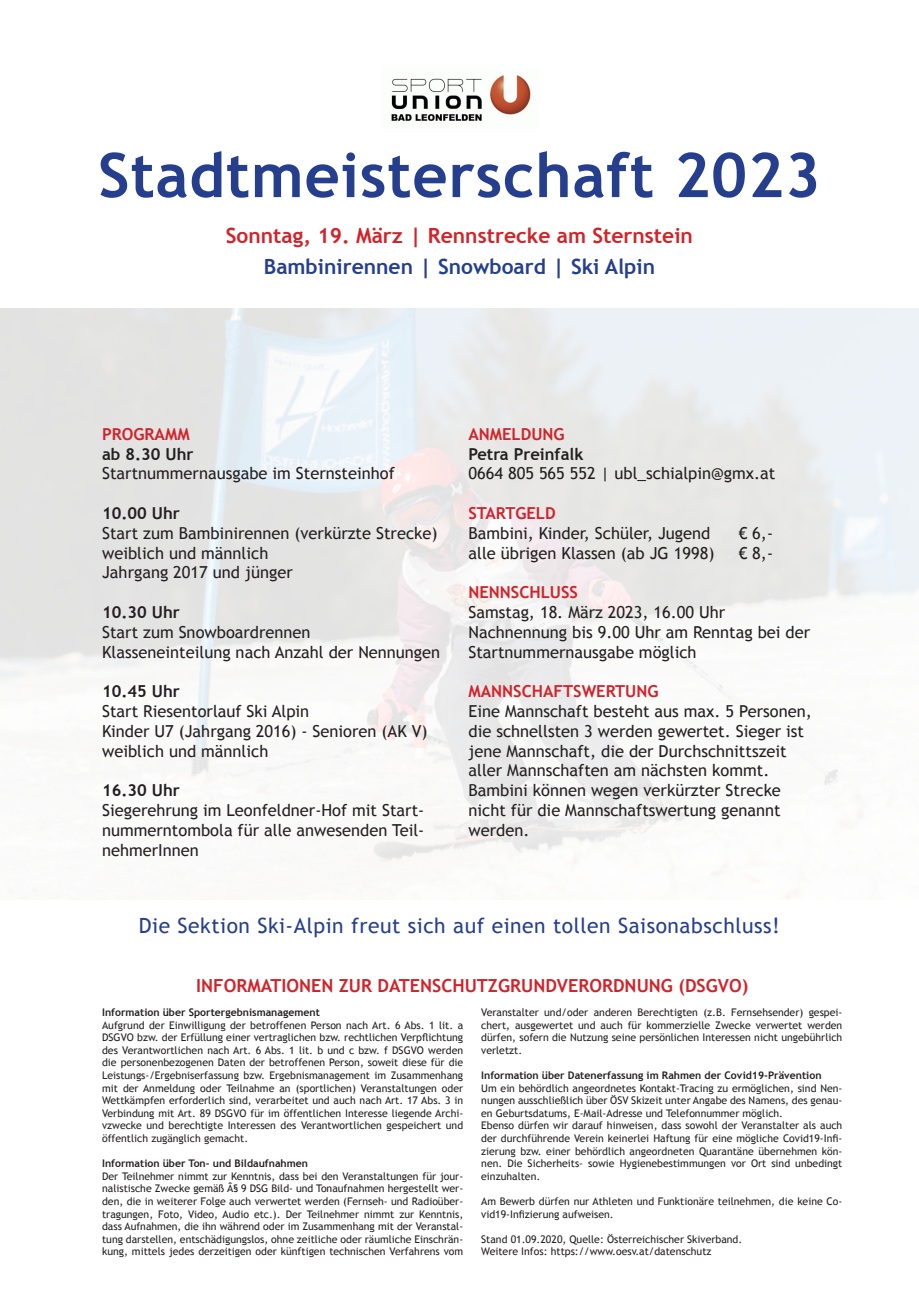
<style>
.page{position:relative;width:919px;height:1289px;background:#fff}
.page>*{position:absolute;margin:0;border:0;box-sizing:border-box;transform-origin:0 0}
.t1{font:700 61.5px "Trebuchet MS";letter-spacing:.015em;color:#253f8e}
.t2{font:21px "Trebuchet MS";letter-spacing:.025em;color:#253f8e}
.t3{font:700 21px "Trebuchet MS";color:#d1232a}
.t4{font:700 21px "Trebuchet MS";color:#253f8e}
.Überschrift{font:700 18px "Trebuchet MS";color:#d1232a}
.t5{font:16.5px/19.8px "Trebuchet MS";color:#231f20}
.Überschrift-2{font:700 16.5px "Trebuchet MS";color:#d1232a}
.t6{font:700 16.5px "Trebuchet MS";color:#231f20}
.t7{font:10.5px/12.6px "Trebuchet MS";color:#231f20;text-align:justify}
.t8{font:700 10.5px "Trebuchet MS";color:#231f20}
</style>
<div class="page">
<img style="left:391px;top:75px;width:141px;height:46px">
<p class="t1" style="left:98px;top:137px;width:724px">Stadtmeisterschaft 2023</p>
<p class="t3" style="left:226px;top:222px;width:468px">Sonntag, 19. März | Rennstrecke am Sternstein</p>
<p class="t4" style="left:264px;top:253px;width:393px">Bambinirennen | Snowboard | Ski Alpin</p>
<p class="Überschrift-2" style="left:102px;top:423px;width:89px">PROGRAMM</p>
<p class="t6" style="left:102px;top:443px;width:93px">ab 8.30 Uhr</p>
<p class="t5" style="left:102px;top:464px;width:294px">Startnummernausgabe im Sternsteinhof</p>
<p class="t6" style="left:102px;top:503px;width:79px">10.00 Uhr</p>
<p class="t5" style="left:102px;top:523px;width:337px">Start zum Bambinirennen (verkürzte Strecke) weiblich und männlich</p>
<p class="t5" style="left:102px;top:563px;width:192px">Jahrgang 2017 und jünger</p>
<p class="t6" style="left:102px;top:602px;width:79px">10.30 Uhr</p>
<p class="t5" style="left:102px;top:622px;width:210px">Start zum Snowboardrennen</p>
<p class="t5" style="left:102px;top:642px;width:339px">Klasseneinteilung nach Anzahl der Nennungen</p>
<p class="t6" style="left:102px;top:681px;width:79px">10.45 Uhr</p>
<p class="t5" style="left:102px;top:701px;width:209px">Start Riesentorlauf Ski Alpin</p>
<p class="t5" style="left:102px;top:721px;width:327px">Kinder U7 (Jahrgang 2016) - Senioren (AK V) weiblich und männlich</p>
<p class="t6" style="left:102px;top:780px;width:79px">16.30 Uhr</p>
<p class="t5" style="left:102px;top:800px;width:324px;text-align:justify">Siegerehrung im Leonfeldner-Hof mit Start&shy;nummerntombola für alle anwesenden Teil&shy;nehmerInnen</p>
<p class="Überschrift-2" style="left:468px;top:423px;width:98px">ANMELDUNG</p>
<p class="t6" style="left:468px;top:443px;width:116px">Petra Preinfalk</p>
<p class="t5" style="left:468px;top:464px;width:308px">0664 805 565 552 | ubl_schialpin@gmx.at</p>
<p class="Überschrift-2" style="left:468px;top:503px;width:89px">STARTGELD</p>
<p class="t5" style="left:468px;top:523px;width:243px">Bambini, Kinder, Schüler, Jugend</p>
<p class="t5" style="left:738px;top:523px;width:36px">€ 6,-</p>
<p class="t5" style="left:468px;top:543px;width:247px">alle übrigen Klassen (ab JG 1998)</p>
<p class="t5" style="left:738px;top:543px;width:36px">€ 8,-</p>
<p class="Überschrift-2" style="left:468px;top:582px;width:111px">NENNSCHLUSS</p>
<p class="t5" style="left:468px;top:602px;width:258px">Samstag, 18. März 2023, 16.00 Uhr</p>
<p class="t5" style="left:468px;top:622px;width:343px">Nachnennung bis 9.00 Uhr am Renntag bei der<br>Startnummernausgabe möglich</p>
<p class="Überschrift-2" style="left:468px;top:681px;width:191px">MANNSCHAFTSWERTUNG</p>
<p class="t5" style="left:468px;top:701px;width:345px">Eine Mannschaft besteht aus max. 5 Personen, die schnellsten 3 werden gewertet. Sieger ist jene Mannschaft, die der Durchschnittszeit aller Mannschaften am nächsten kommt.<br>Bambini können wegen verkürzter Strecke nicht für die Mannschaftswertung genannt werden.</p>
<p class="t2" style="left:139px;top:913px;width:642px">Die Sektion Ski-Alpin freut sich auf einen tollen Saisonabschluss!</p>
<p class="Überschrift" style="left:196px;top:974px;width:553px">INFORMATIONEN ZUR DATENSCHUTZGRUNDVERORDNUNG (DSGVO)</p>
<p class="t8" style="left:102px;top:1005px;width:219px">Information über Sportergebnismanagement</p>
<p class="t7" style="left:102px;top:1018px;width:362px">Aufgrund der Einwilligung der betroffenen Person nach Art. 6 Abs. 1 lit. a DSGVO bzw. der Erfüllung einer vertraglichen bzw. rechtlichen Verpflichtung des Verantwortlichen nach Art. 6 Abs. 1 lit. b und c bzw. f DSGVO werden die personenbezogenen Daten der betroffenen Person, soweit diese für die Leistungs-/Ergebniserfassung bzw. Ergebnismanagement im Zusammenhang mit der Anmeldung oder Teilnahme an (sportlichen) Veranstaltungen oder Wettkämpfen erforderlich sind, verarbeitet und auch nach Art. 17 Abs. 3 in Verbindung mit Art. 89 DSGVO für im öffentlichen Interesse liegende Archi&shy;vzwecke und berechtigte Interessen des Verantwortlichen gespeichert und öffentlich zugänglich gemacht.</p>
<p class="t8" style="left:102px;top:1156px;width:207px">Information über Ton- und Bildaufnahmen</p>
<p class="t7" style="left:102px;top:1169px;width:362px">Der Teilnehmer nimmt zur Kenntnis, dass bei den Veranstaltungen für jour&shy;nalistische Zwecke gemäß Â§ 9 DSG Bild- und Tonaufnahmen hergestellt wer&shy;den, die in weiterer Folge auch verwertet werden (Fernseh- und Radioüber&shy;tragungen, Foto, Video, Audio etc.). Der Teilnehmer nimmt zur Kenntnis, dass Aufnahmen, die ihn während oder im Zusammenhang mit der Veranstal&shy;tung darstellen, entschädigungslos, ohne zeitliche oder räumliche Einschrän&shy;kung, mittels jedes derzeitigen oder künftigen technischen Verfahrens vom</p>
<p class="t7" style="left:481px;top:1006px;width:362px">Veranstalter und/oder anderen Berechtigten (z.B. Fernsehsender) gespei&shy;chert, ausgewertet und auch für kommerzielle Zwecke verwertet werden dürfen, sofern die Nutzung seine persönlichen Interessen nicht ungebührlich verletzt.</p>
<p class="t8" style="left:481px;top:1068px;width:342px">Information über Datenerfassung im Rahmen der Covid19-Prävention</p>
<p class="t7" style="left:481px;top:1081px;width:362px">Um ein behördlich angeordnetes Kontakt-Tracing zu ermöglichen, sind Nen&shy;nungen ausschließlich über ÖSV Skizeit unter Angabe des Namens, des genau&shy;en Geburtsdatums, E-Mail-Adresse und Telefonnummer möglich.</p>
<p class="t7" style="left:481px;top:1119px;width:362px">Ebenso dürfen wir darauf hinweisen, dass sowohl der Veranstalter als auch der durchführende Verein keinerlei Haftung für eine mögliche Covid19-Infi&shy;zierung bzw. einer behördlich angeordneten Quarantäne übernehmen kön&shy;nen. Die Sicherheits- sowie Hygienebestimmungen vor Ort sind unbedingt einzuhalten.</p>
<p class="t7" style="left:481px;top:1195px;width:362px">Am Bewerb dürfen nur Athleten und Funktionäre teilnehmen, die keine Co&shy;vid19-Infizierung aufweisen.</p>
<p class="t7" style="left:481px;top:1232px;width:262px">Stand 01.09.2020, Quelle: Österreichischer Skiverband.</p>
<p class="t7" style="left:481px;top:1245px;width:232px">Weitere Infos: https://www.oesv.at/datenschutz</p>
</div>
